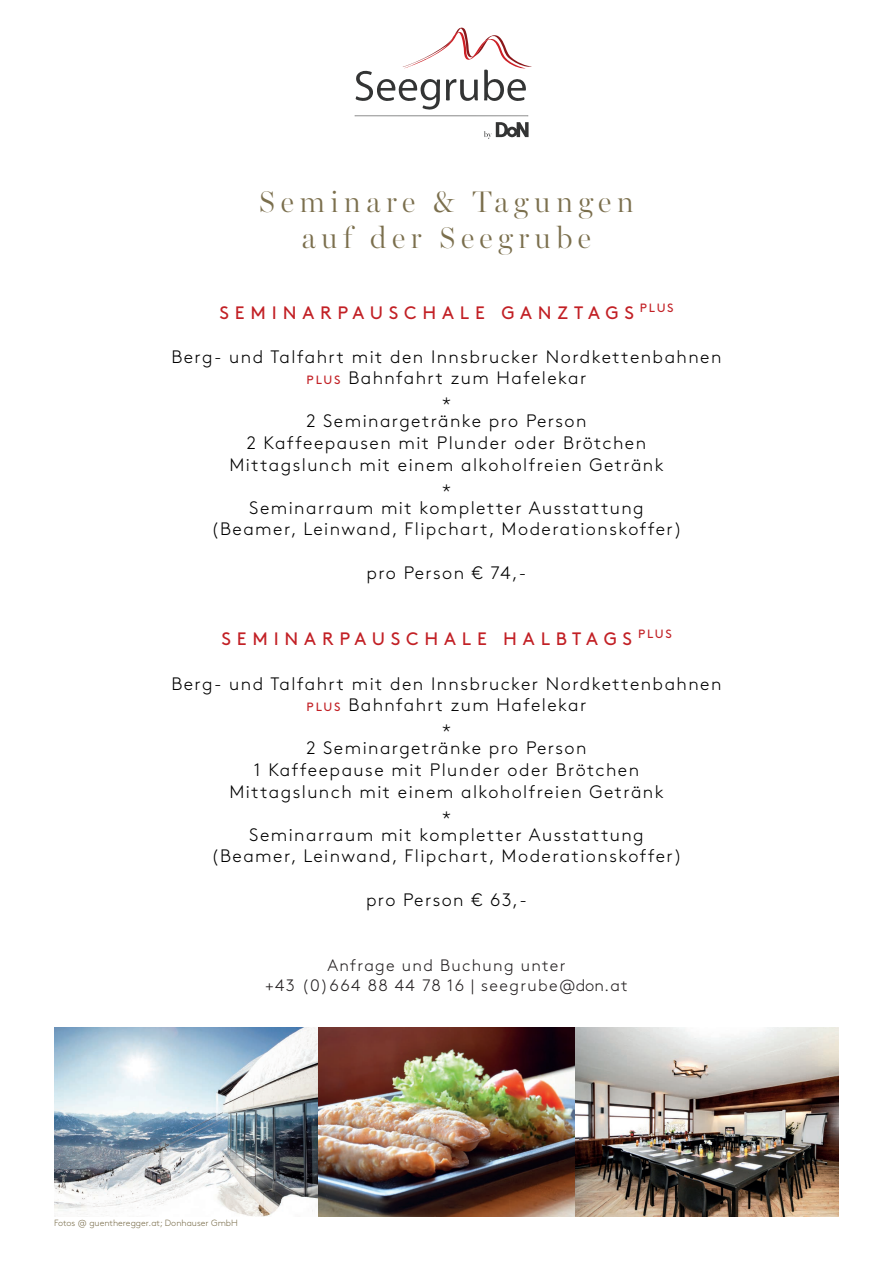
<style>
.page{position:relative;width:893px;height:1263px;background:#fff}
.page>*{position:absolute;margin:0;border:0;box-sizing:border-box;transform-origin:0 0}
.t1{font:300 30px/36px "Miller Banner";letter-spacing:.18em;color:#7b6f4d;text-align:center}
.t2{font:300 18px/21.6px "Brown";letter-spacing:.08em;color:#000;text-align:center}
.t3{font:18px "Brown";letter-spacing:.325em;color:#c22025}
.t4{font:300 16.5px/19.8px "Brown";letter-spacing:.08em;color:#231f20;text-align:center}
.t5{font:300 9px "Brown";color:#7b6f4d}
.s1{font-weight:400;font-size:12px;color:#c22025}
</style>
<div class="page">
<svg style="left:484px;top:122px;width:45px;height:17px"></svg>
<svg style="left:355px;top:28px;width:177px;height:88px"></svg>
<img style="left:54px;top:1028px;width:785px;height:188px">
<h1 class="t1" style="left:259px;top:183px;width:376px">Seminare &amp; Tagungen auf der Seegrube</h1>
<p class="t3" style="left:219px;top:299px;width:456px">SEMINARPAUSCHALE GANZTAGS <sup>PLUS</sup></p>
<p class="t2" style="left:171px;top:344px;width:551px">Berg- und Talfahrt mit den Innsbrucker Nordkettenbahnen<br><span class="s1">PLUS</span> Bahnfahrt zum Hafelekar</p>
<p class="t2" style="left:306px;top:394px;width:282px;line-height:17.1px">*<br>2 Seminargetränke pro Person</p>
<p class="t2" style="left:229px;top:431px;width:436px">2 Kaffeepausen mit Plunder oder Brötchen<br>Mittagslunch mit einem alkoholfreien Getränk</p>
<p class="t2" style="left:249px;top:481px;width:396px;line-height:17.1px">*<br>Seminarraum mit kompletter Ausstattung</p>
<p class="t2" style="left:211px;top:517px;width:472px">(Beamer, Leinwand, Flipchart, Moderationskoffer)</p>
<p class="t2" style="left:366px;top:560px;width:162px">pro Person € 74,-</p>
<p class="t3" style="left:221px;top:625px;width:452px">SEMINARPAUSCHALE HALBTAGS <sup>PLUS</sup></p>
<p class="t2" style="left:171px;top:671px;width:551px">Berg- und Talfahrt mit den Innsbrucker Nordkettenbahnen<br><span class="s1">PLUS</span> Bahnfahrt zum Hafelekar</p>
<p class="t2" style="left:306px;top:721px;width:282px;line-height:17.1px">*<br>2 Seminargetränke pro Person</p>
<p class="t2" style="left:229px;top:758px;width:436px">1 Kaffeepause mit Plunder oder Brötchen<br>Mittagslunch mit einem alkoholfreien Getränk</p>
<p class="t2" style="left:249px;top:808px;width:396px;line-height:17.1px">*<br>Seminarraum mit kompletter Ausstattung</p>
<p class="t2" style="left:211px;top:844px;width:472px">(Beamer, Leinwand, Flipchart, Moderationskoffer)</p>
<p class="t2" style="left:366px;top:887px;width:162px">pro Person € 63,-</p>
<p class="t4" style="left:265px;top:954px;width:364px">Anfrage und Buchung unter<br>+43 (0)664 88 44 78 16 | seegrube@don.at</p>
<p class="t5" style="left:54px;top:1216px;width:185px">Fotos @ guentheregger.at; Donhauser GmbH</p>
</div>
